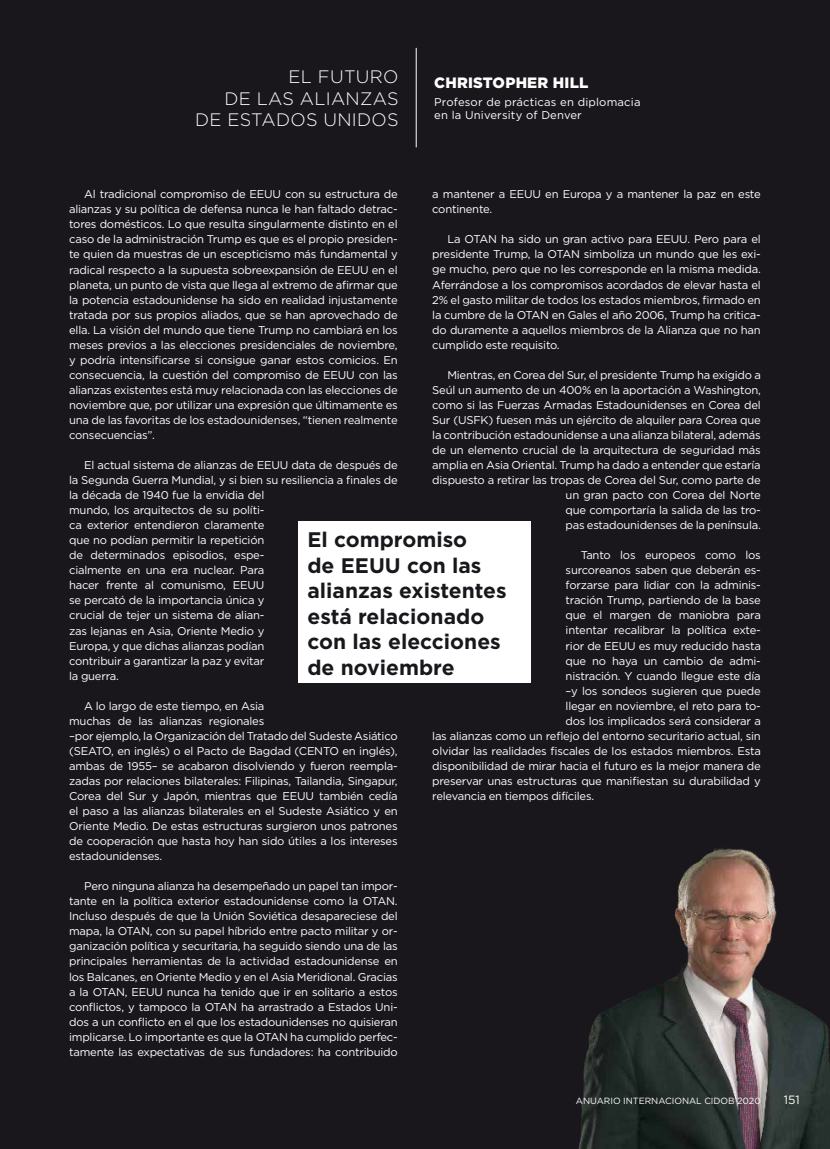
<style>
.page{position:relative;width:830px;height:1149px;background:#fff}
.page>*{position:absolute;margin:0;border:0;box-sizing:border-box;transform-origin:0 0}
.t1{font:700 21px/25.5px "Gotham";color:#1a171c}
.t2{font:300 18px/21.6px "Gotham";letter-spacing:.015em;color:#fff;text-align:right}
.t3{font:900 15px "Gotham";letter-spacing:.015em;color:#fff}
.t4{font:12px "Gotham";color:#fff}
.t5{font:11.25px/15px "Gotham";letter-spacing:-.02em;color:#fff;text-align:justify}
.t6{font:11.25px/13.5px "Gotham";letter-spacing:.015em;color:#fff}
.t7{font:9px "Gotham";color:#fff}
</style>
<div class="page">
<div style="left:0;top:0;width:829px;height:1148px;background:#1a171c"></div>
<img style="left:578px;top:848px;width:251px;height:300px">
<div style="left:299px;top:521px;width:232px;height:162px;background:#fff"></div>
<hr style="left:415px;top:48px;width:1px;height:99px;background:#fff">
<h2 class="t2" style="left:195px;top:65px;width:205px">EL FUTURO<br>DE LAS ALIANZAS<br>DE ESTADOS UNIDOS</h2>
<h3 class="t3" style="left:434px;top:72px;width:156px">CHRISTOPHER HILL</h3>
<p class="t6" style="left:434px;top:95px;width:208px">Profesor de prácticas en diplomacia en la University of Denver</p>
<p class="t5" style="left:432px;top:186px;width:330px">a mantener a EEUU en Europa y a mantener la paz en este continente.</p>
<p class="t5" style="left:432px;top:231px;width:330px;text-indent:15px">La OTAN ha sido un gran activo para EEUU. Pero para el presidente Trump, la OTAN simboliza un mundo que les exi&shy;ge mucho, pero que no les corresponde en la misma medida.<br>Aferrándose a los compromisos acordados de elevar hasta el 2% el gasto militar de todos los estados miembros, firmado en la cumbre de la OTAN en Gales el año 2006, Trump ha critica&shy;do duramente a aquellos miembros de la Alianza que no han cumplido este requisito.</p>
<p class="t5" style="left:432px;top:367px;width:330px;text-align:right">Mientras, en Corea del Sur, el presidente Trump ha exigido a Seúl un aumento de un 400% en la aportación a Washington, como si las Fuerzas Armadas Estadounidenses en Corea del Sur (USFK) fuesen más un ejército de alquiler para Corea que la contribución estadounidense a una alianza bilateral, además de un elemento crucial de la arquitectura de seguridad más amplia en Asia Oriental. Trump ha dado a entender que estaría dispuesto a retirar las tropas de Corea del Sur, como parte de un gran pacto con Corea del Norte<br>que comportaría la salida de las tro-<br>pas estadounidenses de la península.</p>
<p class="t5" style="left:580px;top:547px;width:181px">Tanto los europeos como los</p>
<p class="t5" style="left:565px;top:562px;width:196px">surcoreanos saben que deberán es-</p>
<p class="t5" style="left:565px;top:577px;width:197px">forzarse para lidiar con la adminis-</p>
<p class="t5" style="left:565px;top:592px;width:196px">tración Trump, partiendo de la base</p>
<p class="t5" style="left:565px;top:607px;width:197px">que el margen de maniobra para</p>
<p class="t5" style="left:565px;top:622px;width:196px">intentar recalibrar la política exte-</p>
<p class="t5" style="left:565px;top:637px;width:197px">rior de EEUU es muy reducido hasta</p>
<p class="t5" style="left:565px;top:652px;width:196px">que no haya un cambio de admi-</p>
<p class="t5" style="left:565px;top:667px;width:196px">nistración. Y cuando llegue este día</p>
<p class="t5" style="left:565px;top:682px;width:196px">–y los sondeos sugieren que puede</p>
<p class="t5" style="left:565px;top:697px;width:196px">llegar en noviembre, el reto para to-</p>
<p class="t5" style="left:565px;top:712px;width:197px">dos los implicados será considerar a</p>
<p class="t5" style="left:432px;top:727px;width:330px">las alianzas como un reflejo del entorno securitario actual, sin</p>
<p class="t5" style="left:432px;top:742px;width:330px">olvidar las realidades fiscales de los estados miembros. Esta</p>
<p class="t5" style="left:432px;top:758px;width:330px">disponibilidad de mirar hacia el futuro es la mejor manera de</p>
<p class="t5" style="left:432px;top:773px;width:330px">preservar unas estructuras que manifiestan su durabilidad y</p>
<p class="t5" style="left:432px;top:788px;width:163px">relevancia en tiempos difíciles.</p>
<p class="t5" style="left:69px;top:186px;width:330px;text-indent:15px">Al tradicional compromiso de EEUU con su estructura de alianzas y su política de defensa nunca le han faltado detrac&shy;tores domésticos. Lo que resulta singularmente distinto en el caso de la administración Trump es que es el propio presiden&shy;te quien da muestras de un escepticismo más fundamental y radical respecto a la supuesta sobreexpansión de EEUU en el planeta, un punto de vista que llega al extremo de afirmar que la potencia estadounidense ha sido en realidad injustamente tratada por sus propios aliados, que se han aprovechado de ella. La visión del mundo que tiene Trump no cambiará en los meses previos a las elecciones presidenciales de noviembre, y podría intensificarse si consigue ganar estos comicios. En consecuencia, la cuestión del compromiso de EEUU con las alianzas existentes está muy relacionada con las elecciones de noviembre que, por utilizar una expresión que últimamente es una de las favoritas de los estadounidenses, “tienen realmente consecuencias”.</p>
<p class="t5" style="left:69px;top:457px;width:330px;text-align:left;text-indent:15px">El actual sistema de alianzas de EEUU data de después de la Segunda Guerra Mundial, y si bien su resiliencia a finales de la década de 1940 fue la envidia del<br>mundo, los arquitectos de su políti-<br>ca exterior entendieron claramente<br>que no podían permitir la repetición<br>de determinados episodios, espe-<br>cialmente en una era nuclear. Para<br>hacer frente al comunismo, EEUU<br>se percató de la importancia única y<br>crucial de tejer un sistema de alian-<br>zas lejanas en Asia, Oriente Medio y<br>Europa, y que dichas alianzas podían<br>contribuir a garantizar la paz y evitar<br>la guerra.</p>
<p class="t5" style="left:69px;top:697px;width:330px;text-align:left;text-indent:15px">A lo largo de este tiempo, en Asia<br>muchas de las alianzas regionales<br>–por ejemplo, la Organización del Tratado del Sudeste Asiático (SEATO, en inglés) o el Pacto de Bagdad (CENTO en inglés), ambas de 1955– se acabaron disolviendo y fueron reempla&shy;zadas por relaciones bilaterales: Filipinas, Tailandia, Singapur, Corea del Sur y Japón, mientras que EEUU también cedía el paso a las alianzas bilaterales en el Sudeste Asiático y en Oriente Medio. De estas estructuras surgieron unos patrones de cooperación que hasta hoy han sido útiles a los intereses estadounidenses.</p>
<p class="t5" style="left:69px;top:878px;width:330px;text-indent:15px">Pero ninguna alianza ha desempeñado un papel tan impor&shy;tante en la política exterior estadounidense como la OTAN.<br>Incluso después de que la Unión Soviética desapareciese del mapa, la OTAN, con su papel híbrido entre pacto militar y or&shy;ganización política y securitaria, ha seguido siendo una de las principales herramientas de la actividad estadounidense en los Balcanes, en Oriente Medio y en el Asia Meridional. Gracias a la OTAN, EEUU nunca ha tenido que ir en solitario a estos conflictos, y tampoco la OTAN ha arrastrado a Estados Uni&shy;dos a un conflicto en el que los estadounidenses no quisieran implicarse. Lo importante es que la OTAN ha cumplido perfec&shy;tamente las expectativas de sus fundadores: ha contribuido</p>
<h1 class="t1" style="left:307px;top:526px;width:201px">El compromiso<br>de EEUU con las alianzas existentes está relacionado con las elecciones de noviembre</h1>
<p class="t7" style="left:575px;top:1094px;width:186px">ANUARIO INTERNACIONAL CIDOB 2020</p>
<p class="t4" style="left:783px;top:1091px;width:17px">151</p>
</div>
